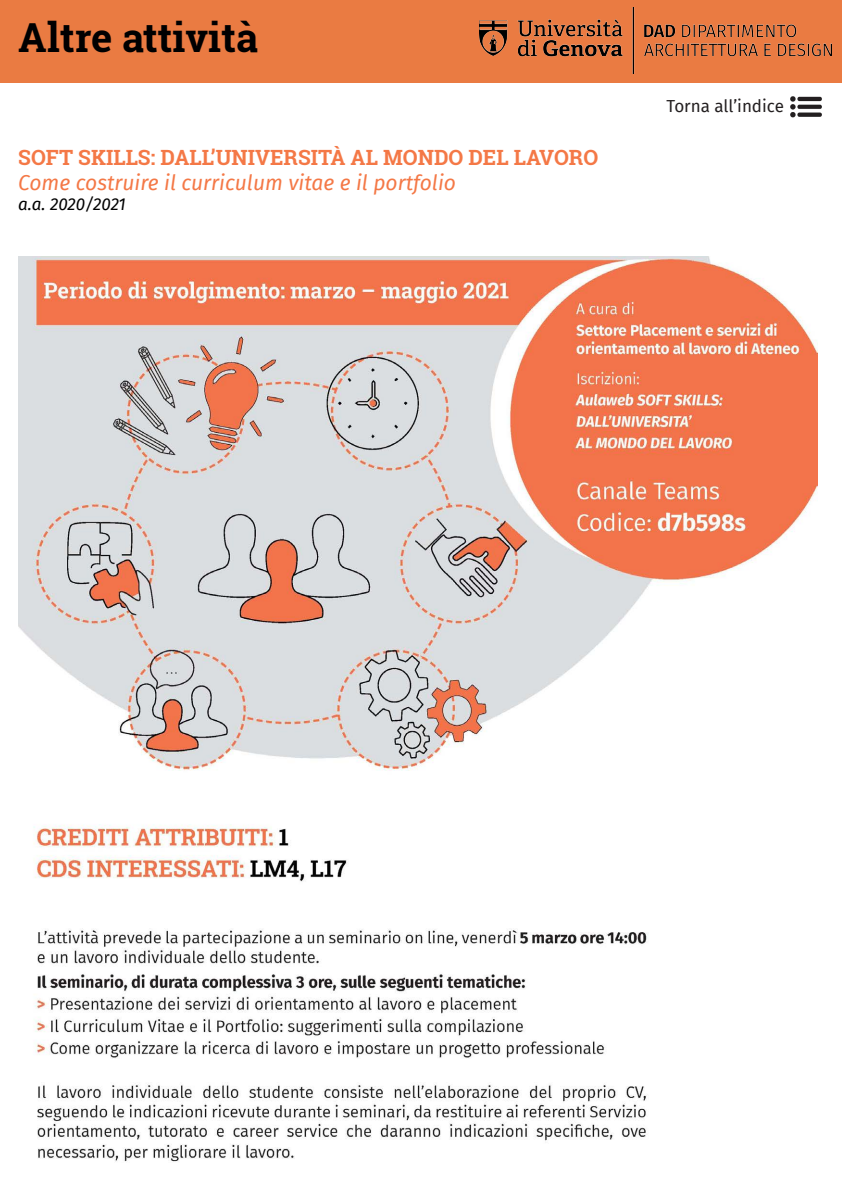
<style>
.page{position:relative;width:842px;height:1191px;background:#fff}
.page>*{position:absolute;margin:0;border:0;box-sizing:border-box;transform-origin:0 0}
.t1{font:700 40px "Roboto Slab";color:#000001}
.t2{font:700 21px/25.2px "Roboto Slab";color:#f47846}
.t3{font:17px "Fira Sans";color:#231f20}
.t4{font:italic 17px "Fira Sans";letter-spacing:-.005em;color:#000001}
.s1{font-family:"Fira Sans";font-weight:400;font-style:italic}
</style>
<div class="page">
<div style="left:0;top:0;width:841px;height:82px;background:#ea7b42"></div>
<img style="left:790px;top:96px;width:32px;height:22px">
<img style="left:480px;top:8px;width:351px;height:65px">
<img style="left:18px;top:257px;width:799px;height:905px">
<p class="t1" style="left:18px;top:10px;width:241px">Altre attività</p>
<p class="t2" style="left:18px;top:144px;width:581px">SOFT SKILLS: DALL’UNIVERSITÀ AL MONDO DEL LAVORO<br><span class="s1">Come costruire il curriculum vitae e il portfolio</span></p>
<p class="t4" style="left:18px;top:192px;width:109px">a.a. 2020/2021</p>
<p class="t3" style="left:666px;top:93px;width:119px">Torna all’indice</p>
</div>
